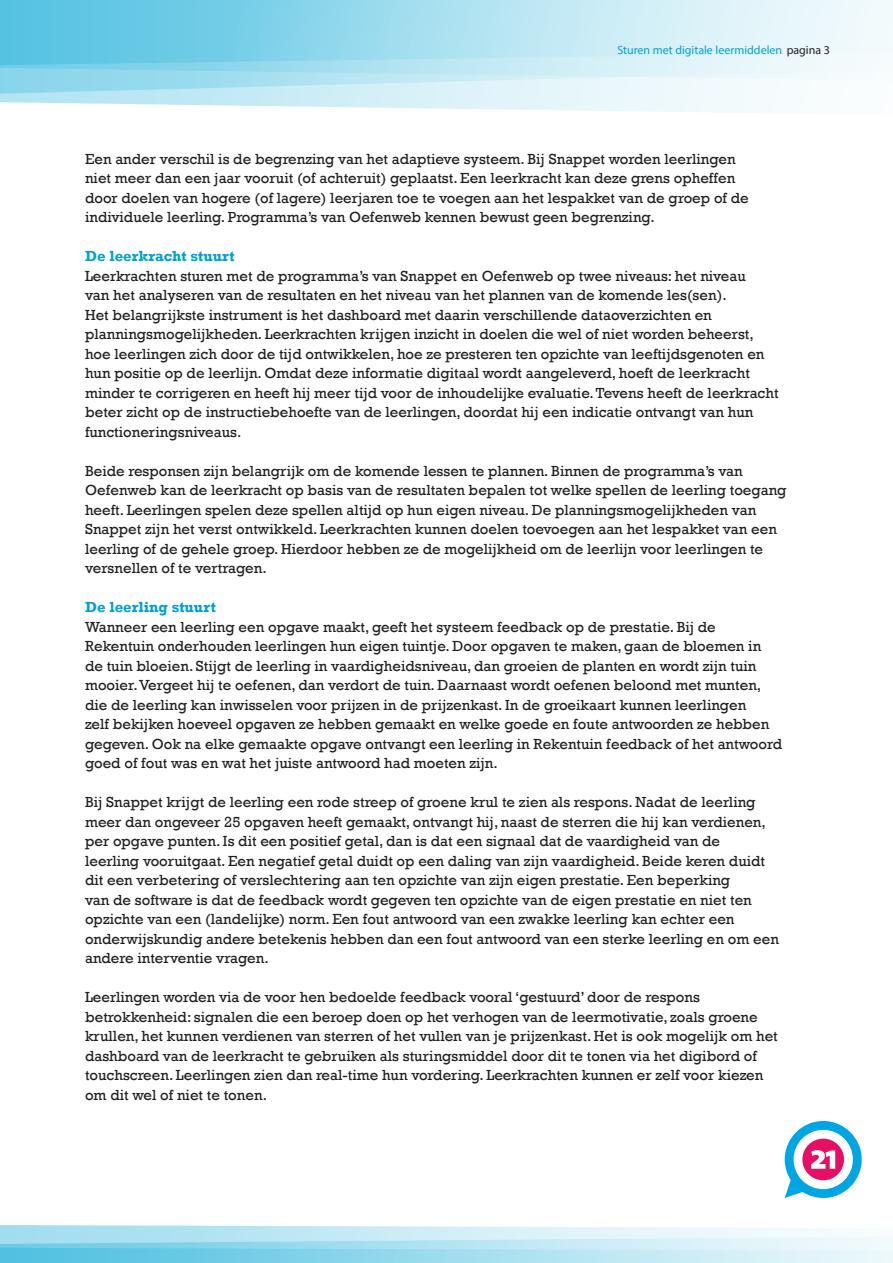
<style>
.page{position:relative;width:893px;height:1263px;background:#fff}
.page>*{position:absolute;margin:0;border:0;box-sizing:border-box;transform-origin:0 0}
.t1{font:15px/19.5px "Rockwell";color:#231f20}
.t2{font:700 15px "Rockwell";color:#00a1d2}
.t3{font:12px "Myriad Pro";color:#00a1d2}
.s1{color:#231f20}
</style>
<div class="page">
<svg style="left:0;top:96px;width:759px;height:17px"></svg>
<svg style="left:0;top:82px;width:760px;height:14px;background:#caebf5"></svg>
<svg style="left:0;top:55px;width:868px;height:27px;background:#b6e5f2"></svg>
<svg style="left:0;top:0;width:893px;height:55px;background:#a6dfef"></svg>
<svg style="left:0;top:1225px;width:893px;height:38px;background:#b7e5f2"></svg>
<svg style="left:785px;top:1121px;width:77px;height:77px"></svg>
<p class="t3" style="left:617px;top:43px;width:214px">Sturen met digitale leermiddelen <span class="s1">pagina 3</span></p>
<p class="t1" style="left:85px;top:149px;width:665px">Een ander verschil is de begrenzing van het adaptieve systeem. Bij Snappet worden leerlingen niet meer dan een jaar vooruit (of achteruit) geplaatst. Een leerkracht kan deze grens opheffen door doelen van hogere (of lagere) leerjaren toe te voegen aan het lespakket van de groep of de individuele leerling. Programma’s van Oefenweb kennen bewust geen begrenzing.</p>
<p class="t2" style="left:85px;top:247px;width:151px">De leerkracht stuurt</p>
<p class="t1" style="left:85px;top:266px;width:695px">Leerkrachten sturen met de programma’s van Snappet en Oefenweb op twee niveaus: het niveau<br>van het analyseren van de resultaten en het niveau van het plannen van de komende les(sen).<br>Het belangrijkste instrument is het dashboard met daarin verschillende dataoverzichten en planningsmogelijkheden. Leerkrachten krijgen inzicht in doelen die wel of niet worden beheerst, hoe leerlingen zich door de tijd ontwikkelen, hoe ze presteren ten opzichte van leeftijdsgenoten en hun positie op de leerlijn. Omdat deze informatie digitaal wordt aangeleverd, hoeft de leerkracht minder te corrigeren en heeft hij meer tijd voor de inhoudelijke evaluatie. Tevens heeft de leerkracht beter zicht op de instructiebehoefte van de leerlingen, doordat hij een indicatie ontvangt van hun functioneringsniveaus.</p>
<p class="t1" style="left:85px;top:461px;width:703px">Beide responsen zijn belangrijk om de komende lessen te plannen. Binnen de programma’s van Oefenweb kan de leerkracht op basis van de resultaten bepalen tot welke spellen de leerling toegang heeft. Leerlingen spelen deze spellen altijd op hun eigen niveau. De planningsmogelijkheden van Snappet zijn het verst ontwikkeld. Leerkrachten kunnen doelen toevoegen aan het lespakket van een leerling of de gehele groep. Hierdoor hebben ze de mogelijkheid om de leerlijn voor leerlingen te versnellen of te vertragen.</p>
<p class="t2" style="left:85px;top:598px;width:132px">De leerling stuurt</p>
<p class="t1" style="left:85px;top:617px;width:698px">Wanneer een leerling een opgave maakt, geeft het systeem feedback op de prestatie. Bij de Rekentuin onderhouden leerlingen hun eigen tuintje. Door opgaven te maken, gaan de bloemen in de tuin bloeien. Stijgt de leerling in vaardigheidsniveau, dan groeien de planten en wordt zijn tuin mooier. Vergeet hij te oefenen, dan verdort de tuin. Daarnaast wordt oefenen beloond met munten, die de leerling kan inwisselen voor prijzen in de prijzenkast. In de groeikaart kunnen leerlingen<br>zelf bekijken hoeveel opgaven ze hebben gemaakt en welke goede en foute antwoorden ze hebben gegeven. Ook na elke gemaakte opgave ontvangt een leerling in Rekentuin feedback of het antwoord goed of fout was en wat het juiste antwoord had moeten zijn.</p>
<p class="t1" style="left:85px;top:792px;width:695px">Bij Snappet krijgt de leerling een rode streep of groene krul te zien als respons. Nadat de leerling meer dan ongeveer 25 opgaven heeft gemaakt, ontvangt hij, naast de sterren die hij kan verdienen, per opgave punten. Is dit een positief getal, dan is dat een signaal dat de vaardigheid van de<br>leerling vooruitgaat. Een negatief getal duidt op een daling van zijn vaardigheid. Beide keren duidt dit een verbetering of verslechtering aan ten opzichte van zijn eigen prestatie. Een beperking<br>van de software is dat de feedback wordt gegeven ten opzichte van de eigen prestatie en niet ten opzichte van een (landelijke) norm. Een fout antwoord van een zwakke leerling kan echter een onderwijskundig andere betekenis hebben dan een fout antwoord van een sterke leerling en om een andere interventie vragen.</p>
<p class="t1" style="left:85px;top:987px;width:694px">Leerlingen worden via de voor hen bedoelde feedback vooral ‘gestuurd’ door de respons betrokkenheid: signalen die een beroep doen op het verhogen van de leermotivatie, zoals groene krullen, het kunnen verdienen van sterren of het vullen van je prijzenkast. Het is ook mogelijk om het dashboard van de leerkracht te gebruiken als sturingsmiddel door dit te tonen via het digibord of touchscreen. Leerlingen zien dan real-time hun vordering. Leerkrachten kunnen er zelf voor kiezen om dit wel of niet te tonen.</p>
</div>
